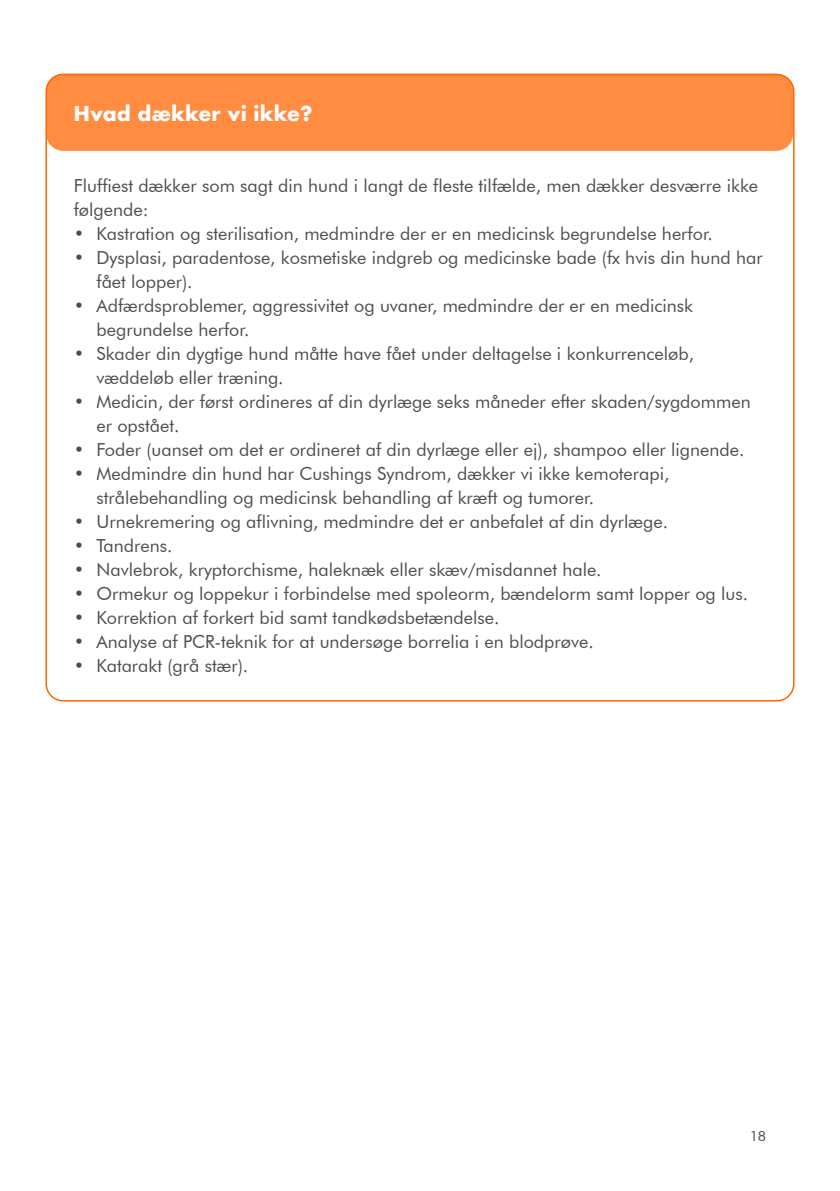
<style>
.page{position:relative;width:840px;height:1191px;background:#fff}
.page>*{position:absolute;margin:0;border:0;box-sizing:border-box;transform-origin:0 0}
.t1{font:700 20px "Futura";color:#fff}
.t2{font:18px/24px "Futura BT";color:#4d4d4d}
.t3{font:14px "Futura BT";color:#4d4d4d}
</style>
<div class="page">
<div style="left:46px;top:74px;width:746px;height:77px;background:#ff8c40;border-radius:17px"></div>
<p class="t1" style="left:73px;top:99px;width:240px">Hvad dækker vi ikke?</p>
<p class="t2" style="left:74px;top:174px;width:685px">Fluffiest dækker som sagt din hund i langt de fleste tilfælde, men dækker desværre ikke følgende:</p>
<p class="t2" style="left:74px;top:222px;width:640px">• Kastration og sterilisation, medmindre der er en medicinsk begrundelse herfor.</p>
<p class="t2" style="left:96px;top:246px;width:667px;text-indent:-23px">• Dysplasi, paradentose, kosmetiske indgreb og medicinske bade (fx hvis din hund har fået lopper).</p>
<p class="t2" style="left:96px;top:294px;width:597px;text-indent:-23px">• Adfærdsproblemer, aggressivitet og uvaner, medmindre der er en medicinsk begrundelse herfor.</p>
<p class="t2" style="left:96px;top:342px;width:598px;text-indent:-23px">• Skader din dygtige hund måtte have fået under deltagelse i konkurrenceløb, væddeløb eller træning.</p>
<p class="t2" style="left:96px;top:390px;width:655px;text-indent:-23px">• Medicin, der først ordineres af din dyrlæge seks måneder efter skaden/sygdommen er opstået.</p>
<p class="t2" style="left:74px;top:438px;width:671px">• Foder (uanset om det er ordineret af din dyrlæge eller ej), shampoo eller lignende.</p>
<p class="t2" style="left:96px;top:462px;width:574px;text-indent:-23px">• Medmindre din hund har Cushings Syndrom, dækker vi ikke kemoterapi, strålebehandling og medicinsk behandling af kræft og tumorer.</p>
<p class="t2" style="left:74px;top:510px;width:595px">• Urnekremering og aflivning, medmindre det er anbefalet af din dyrlæge.</p>
<p class="t2" style="left:74px;top:534px;width:100px">• Tandrens.</p>
<p class="t2" style="left:74px;top:558px;width:529px">• Navlebrok, kryptorchisme, haleknæk eller skæv/misdannet hale.</p>
<p class="t2" style="left:74px;top:582px;width:675px">• Ormekur og loppekur i forbindelse med spoleorm, bændelorm samt lopper og lus.</p>
<p class="t2" style="left:74px;top:606px;width:427px">• Korrektion af forkert bid samt tandkødsbetændelse.</p>
<p class="t2" style="left:74px;top:630px;width:521px">• Analyse af PCR-teknik for at undersøge borrelia i en blodprøve.</p>
<p class="t2" style="left:74px;top:654px;width:176px">• Katarakt (grå stær).</p>
<p class="t3" style="left:749px;top:1127px;width:18px">18</p>
</div>
